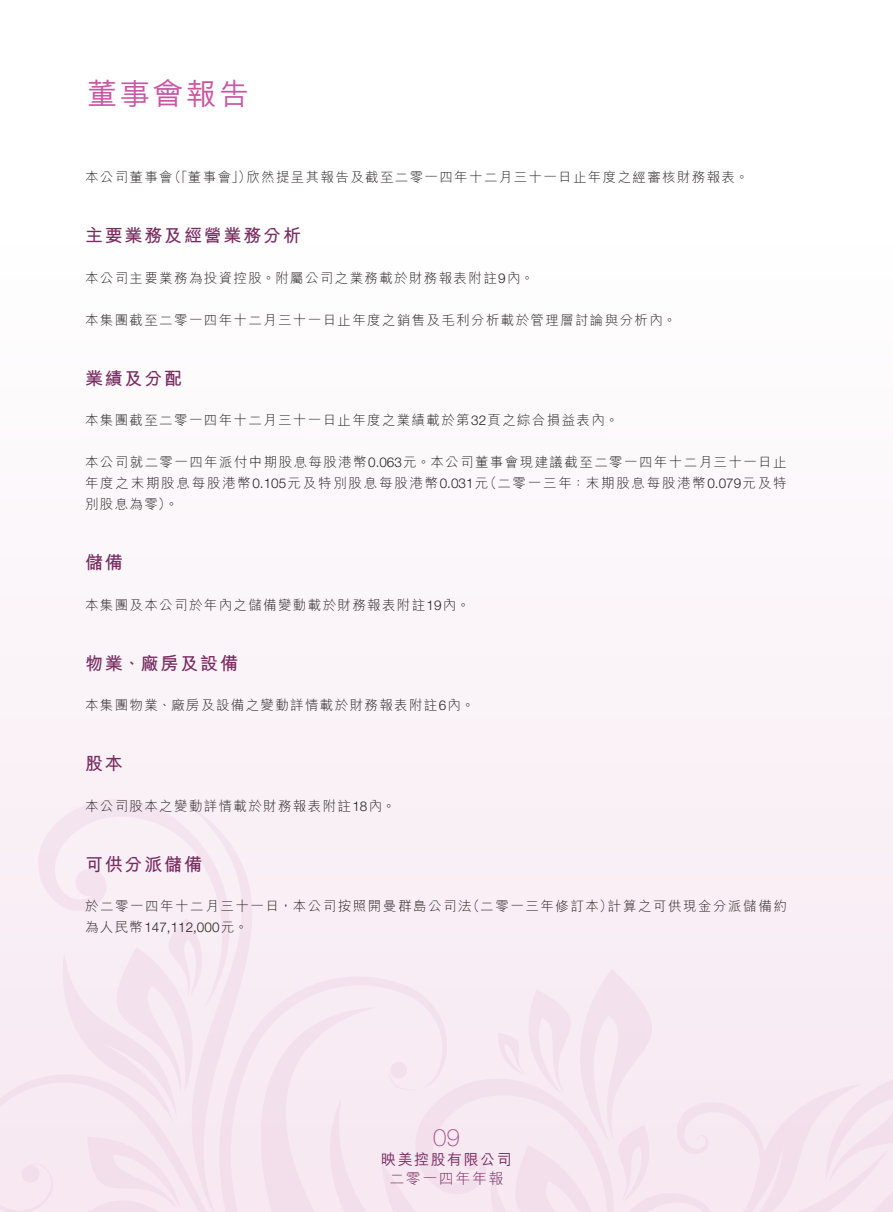
<style>
.page{position:relative;width:893px;height:1212px;background:#fcf9fb}
.page>*{position:absolute;margin:0;border:0;box-sizing:border-box;transform-origin:0 0}
.t1{font:500 30px "M Hei HK";letter-spacing:.1em;color:#c857a1}
.t2{font:100 24px "Helvetica Neue LT Std";color:#a74686}
.t3{font:700 18px "M Hei HK";letter-spacing:.1em;color:#772b5f}
.t4{font:500 15px "M Hei HK";letter-spacing:.1em;color:#772b5f}
.t5{font:300 15px "M Hei HK";letter-spacing:.1em;color:#772b5f}
.t6{font:300 13.5px/21px "M Hei HK";letter-spacing:.1em;color:#231f20;text-align:justify}
.t7{font:300 13.5px "Helvetica Neue LT Std";color:#231f20}
.s1{font-family:"Helvetica Neue LT Std"}
.s2{font-family:"M Hei HK"}
</style>
<div class="page">
<svg style="left:220px;top:881px;width:135px;height:331px;fill:#f8eef5"></svg>
<svg style="left:31px;top:799px;width:217px;height:211px;fill:#f9eff5"></svg>
<svg style="left:74px;top:867px;width:30px;height:31px"></svg>
<svg style="left:0;top:918px;width:220px;height:294px"></svg>
<svg style="left:244px;top:969px;width:649px;height:243px"></svg>
<h1 class="t1" style="left:87px;top:73px;width:163px">董事會報告</h1>
<p class="t6" style="left:85px;top:166px;width:665px">本公司董事會（「董事會」）欣然提呈其報告及截至二零一四年十二月三十一日止年度之經審核財務報表。</p>
<h3 class="t3" style="left:85px;top:222px;width:217px">主要業務及經營業務分析</h3>
<p class="t6" style="left:85px;top:267px;width:450px">本公司主要業務為投資控股。附屬公司之業務載於財務報表附註<span class="s1">9</span>內。</p>
<p class="t6" style="left:85px;top:309px;width:593px">本集團截至二零一四年十二月三十一日止年度之銷售及毛利分析載於管理層討論與分析內。</p>
<h3 class="t3" style="left:85px;top:365px;width:99px">業績及分配</h3>
<p class="t6" style="left:85px;top:409px;width:535px">本集團截至二零一四年十二月三十一日止年度之業績載於第<span class="s1">32</span>頁之綜合損益表內。</p>
<p class="t6" style="left:85px;top:451px;width:703px">本公司就二零一四年派付中期股息每股港幣<span class="s1">0.063</span>元。本公司董事會現建議截至二零一四年十二月三十一日止年度之末期股息每股港幣<span class="s1">0.105</span>元及特別股息每股港幣<span class="s1">0.031</span>元（二零一三年：末期股息每股港幣<span class="s1">0.079</span>元及特別股息為零）。</p>
<h3 class="t3" style="left:85px;top:549px;width:39px">儲備</h3>
<p class="t6" style="left:85px;top:594px;width:386px">本集團及本公司於年內之儲備變動載於財務報表附註<span class="s1">19</span>內。</p>
<h3 class="t3" style="left:85px;top:650px;width:154px">物業、廠房及設備</h3>
<p class="t6" style="left:85px;top:694px;width:391px">本集團物業、廠房及設備之變動詳情載於財務報表附註<span class="s1">6</span>內。</p>
<h3 class="t3" style="left:85px;top:750px;width:39px">股本</h3>
<p class="t6" style="left:85px;top:795px;width:312px">本公司股本之變動詳情載於財務報表附註<span class="s1">18</span>內。</p>
<h3 class="t3" style="left:85px;top:851px;width:118px">可供分派儲備</h3>
<p class="t6" style="left:85px;top:895px;width:703px">於二零一四年十二月三十一日，本公司按照開曼群島公司法（二零一三年修訂本）計算之可供現金分派儲備約</p>
<p class="t7" style="left:85px;top:919px;width:164px"><span class="s2">為人民幣</span>147,112,000<span class="s2">元。</span></p>
<h2 class="t2" style="left:433px;top:1124px;width:28px">09</h2>
<p class="t4" style="left:381px;top:1148px;width:132px">映美控股有限公司</p>
<p class="t5" style="left:389px;top:1170px;width:115px">二零一四年年報</p>
</div>
